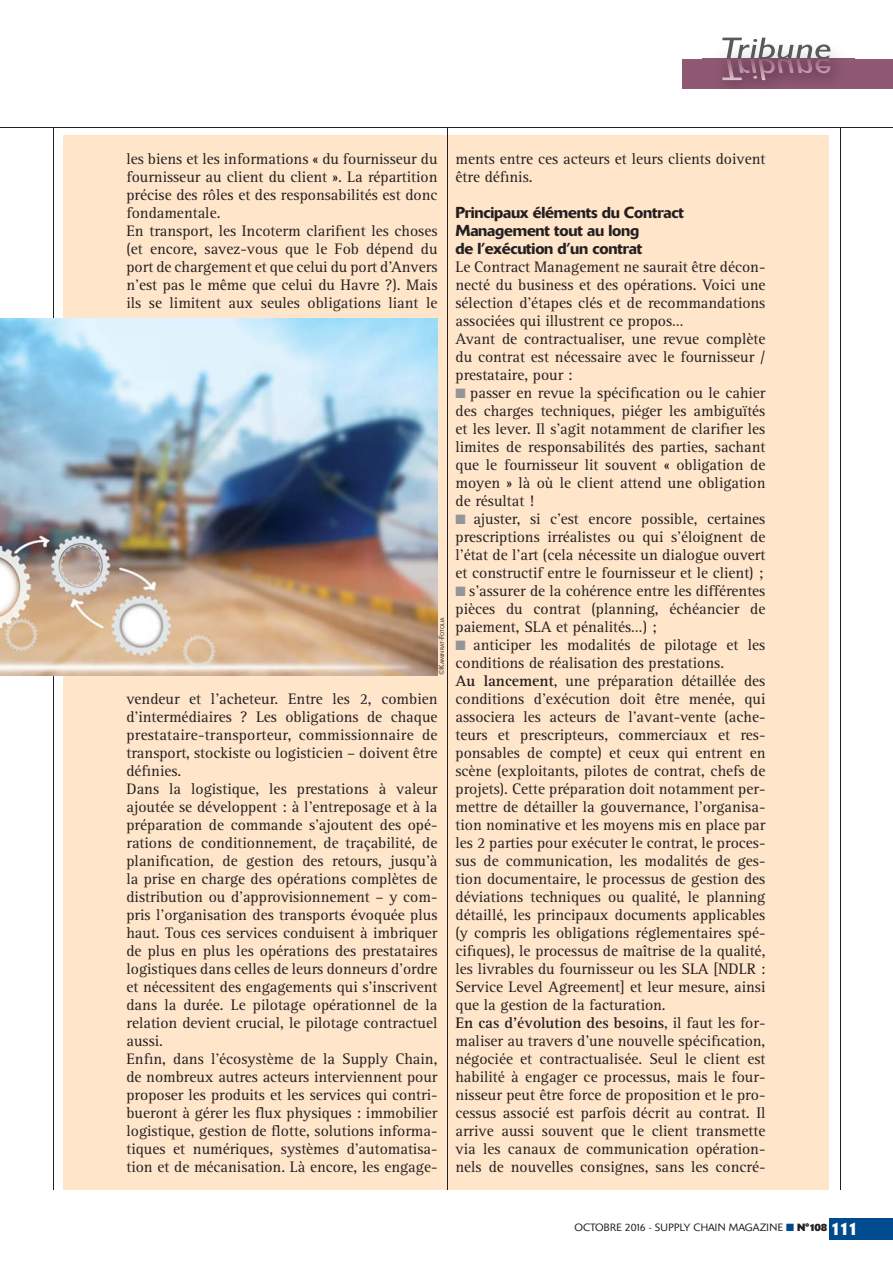
<style>
.page{position:relative;width:893px;height:1263px;background:#fff}
.page>*{position:absolute;margin:0;border:0;box-sizing:border-box;transform-origin:0 0}
.t1{font:15.75px/18px "Rotis Serif";color:#231f20}
.t2{font:500 15.75px/18px "Delta";letter-spacing:-.015em;color:#231f20}
.t3{font:300 10.5px "Delta";letter-spacing:.02em;color:#231f20}
.t4{font:300 5.25px "Delta";color:#231f20}
.s1{font-size:7.5px}
.s2{color:#939598}
.s3{font-weight:700}
.s4{color:#004a8f}
.s5{font-weight:500;font-size:18px;color:#fff}
</style>
<div class="page">
<div style="left:829px;top:1218px;width:64px;height:22px;background:#004a8f"></div>
<hr style="left:53px;top:128px;width:1px;height:1062px;background:#231f20">
<hr style="left:840px;top:128px;width:1px;height:1062px;background:#231f20">
<hr style="left:0;top:127px;width:893px;height:1px;background:#231f20">
<div style="left:64px;top:135px;width:765px;height:1055px;background:#ffe5ca"></div>
<div style="left:682px;top:59px;width:211px;height:29px;background:#8f5873"></div>
<img style="left:702px;top:53px;width:153px;height:34px">
<svg style="left:722px;top:38px;width:109px;height:42px"></svg>
<hr style="left:447px;top:128px;width:1px;height:1062px;background:#231f20">
<img style="left:0;top:318px;width:437px;height:357px">
<p class="t1" style="left:126px;top:151px;width:312px">les biens et les informations « du fournisseur du fournisseur au client du client ». La répartition précise des rôles et des responsabilités est donc fondamentale.<br>En transport, les Incoterm clarifient les choses (et encore, savez-vous que le Fob dépend du port de chargement et que celui du port d’Anvers n’est pas le même que celui du Havre ?). Mais ils se limitent aux seules obligations liant le</p>
<p class="t4" style="left:440px;top:675px;width:59px;rotate:-90deg"><span class="s1">©K</span>AMINRAT<span class="s1">-F</span>OTOLIA</p>
<p class="t1" style="left:126px;top:691px;width:312px">vendeur et l’acheteur. Entre les 2, combien d’intermédiaires ? Les obligations de chaque prestataire-transporteur, commissionnaire de transport, stockiste ou logisticien – doivent être définies.<br>Dans la logistique, les prestations à valeur ajoutée se développent : à l’entreposage et à la préparation de commande s’ajoutent des opé&shy;rations de conditionnement, de traçabilité, de planification, de gestion des retours, jusqu’à la prise en charge des opérations complètes de distribution ou d’approvisionnement – y com&shy;pris l’organisation des transports évoquée plus haut. Tous ces services conduisent à imbriquer de plus en plus les opérations des prestataires logistiques dans celles de leurs donneurs d’ordre et nécessitent des engagements qui s’inscrivent dans la durée. Le pilotage opérationnel de la relation devient crucial, le pilotage contractuel aussi.<br>Enfin, dans l’écosystème de la Supply Chain, de nombreux autres acteurs interviennent pour proposer les produits et les services qui contri&shy;bueront à gérer les flux physiques : immobilier logistique, gestion de flotte, solutions informa&shy;tiques et numériques, systèmes d’automatisa&shy;tion et de mécanisation. Là encore, les engage-</p>
<p class="t1" style="left:455px;top:151px;width:311px">ments entre ces acteurs et leurs clients doivent être définis.</p>
<p class="t2" style="left:455px;top:205px;width:230px">Principaux éléments du Contract<br>Management tout au long<br>de l’exécution d’un contrat</p>
<p class="t1" style="left:455px;top:259px;width:311px">Le Contract Management ne saurait être décon&shy;necté du business et des opérations. Voici une sélection d’étapes clés et de recommandations associées qui illustrent ce propos…<br>Avant de contractualiser, une revue complète du contrat est nécessaire avec le fournisseur / prestataire, pour :</p>
<p class="t1" style="left:455px;top:385px;width:311px;text-align:justify"><span class="s2">■</span> passer en revue la spécification ou le cahier des charges techniques, piéger les ambiguïtés et les lever. Il s’agit notamment de clarifier les limites de responsabilités des parties, sachant que le fournisseur lit souvent « obligation de moyen » là où le client attend une obligation de résultat !</p>
<p class="t1" style="left:455px;top:511px;width:311px;text-align:justify"><span class="s2">■</span> ajuster, si c’est encore possible, certaines prescriptions irréalistes ou qui s’éloignent de l’état de l’art (cela nécessite un dialogue ouvert et constructif entre le fournisseur et le client) ;</p>
<p class="t1" style="left:455px;top:583px;width:311px;text-align:justify"><span class="s2">■</span> s’assurer de la cohérence entre les différentes pièces du contrat (planning, échéancier de paiement, SLA et pénalités…) ;</p>
<p class="t1" style="left:455px;top:637px;width:311px"><span class="s2">■</span> anticiper les modalités de pilotage et les conditions de réalisation des prestations.<br><span class="s3">Au lancement</span>, une préparation détaillée des conditions d’exécution doit être menée, qui associera les acteurs de l’avant-vente (ache&shy;teurs et prescripteurs, commerciaux et res&shy;ponsables de compte) et ceux qui entrent en scène (exploitants, pilotes de contrat, chefs de projets). Cette préparation doit notamment per&shy;mettre de détailler la gouvernance, l’organisa&shy;tion nominative et les moyens mis en place par les 2 parties pour exécuter le contrat, le proces&shy;sus de communication, les modalités de ges&shy;tion documentaire, le processus de gestion des déviations techniques ou qualité, le planning détaillé, les principaux documents applicables (y compris les obligations réglementaires spé&shy;cifiques), le processus de maîtrise de la qualité, les livrables du fournisseur ou les SLA [NDLR :<br>Service Level Agreement] et leur mesure, ainsi que la gestion de la facturation.<br><span class="s3">En cas d’évolution des besoins</span>, il faut les for&shy;maliser au travers d’une nouvelle spécification, négociée et contractualisée. Seul le client est habilité à engager ce processus, mais le four&shy;nisseur peut être force de proposition et le pro&shy;cessus associé est parfois décrit au contrat. Il arrive aussi souvent que le client transmette via les canaux de communication opération&shy;nels de nouvelles consignes, sans les concré-</p>
<p class="t3" style="left:574px;top:1224px;width:286px">OCTOBRE 2016 - SUPPLY CHAIN MAGAZINE <span class="s4">■</span> <span class="s3">N°108</span> <span class="s5">111</span></p>
</div>
